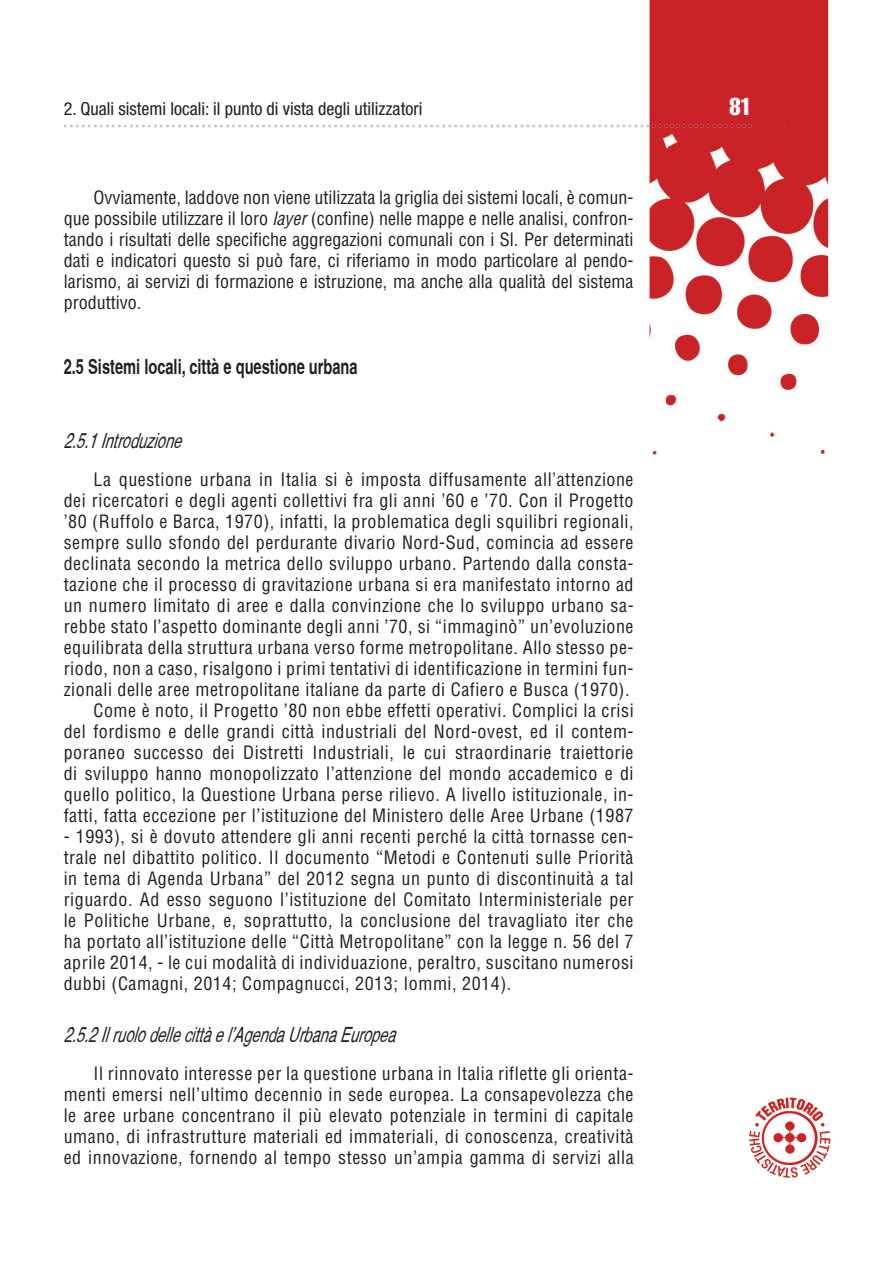
<style>
.page{position:relative;width:893px;height:1263px;background:#fff}
.page>*{position:absolute;margin:0;border:0;box-sizing:border-box;transform-origin:0 0}
.t1{font:24px "Helvetica LT Std Comp";color:#fff}
.t2{font:italic condensed 21px "Helvetica";color:#231f20;scale:.85 1}
.t3{font:700 condensed 21px "Helvetica";color:#231f20;scale:.85 1}
.t4{font:condensed 18px/21px "Helvetica LT Std";letter-spacing:.03em;color:#231f20;text-align:justify}
.t5{font:condensed 18px "Helvetica Neue LT Std";color:#231f20}
.s1{font-style:italic}
</style>
<div class="page">
<img style="left:649px;top:0;width:179px;height:454px">
<img style="left:652px;top:125px;width:94px;height:3px">
<svg style="left:64px;top:125px;width:585px;height:3px"></svg>
<img style="left:749px;top:1097px;width:81px;height:81px">
<p class="t5" style="left:64px;top:98px;width:360px">2. Quali sistemi locali: il punto di vista degli utilizzatori</p>
<h1 class="t1" style="left:729px;top:91px;width:24px">81</h1>
<p class="t4" style="left:64px;top:187px;width:571px;text-indent:30px">Ovviamente, laddove non viene utilizzata la griglia dei sistemi locali, è comun&shy;que possibile utilizzare il loro <span class="s1">layer</span> (confine) nelle mappe e nelle analisi, confron&shy;tando i risultati delle specifiche aggregazioni comunali con i Sl. Per determinati dati e indicatori questo si può fare, ci riferiamo in modo particolare al pendo&shy;larismo, ai servizi di formazione e istruzione, ma anche alla qualità del sistema produttivo.</p>
<p class="t3" style="left:64px;top:354px;width:347px">2.5 Sistemi locali, città e questione urbana</p>
<p class="t2" style="left:64px;top:428px;width:143px">2.5.1 Introduzione</p>
<p class="t4" style="left:64px;top:469px;width:571px;text-align:right">La questione urbana in Italia si è imposta diffusamente all’attenzione<br>dei ricercatori e degli agenti collettivi fra gli anni ’60 e ’70. Con il Progetto ’80 (Ruffolo e Barca, 1970), infatti, la problematica degli squilibri regionali, sempre sullo sfondo del perdurante divario Nord-Sud, comincia ad essere declinata secondo la metrica dello sviluppo urbano. Partendo dalla consta&shy;tazione che il processo di gravitazione urbana si era manifestato intorno ad un numero limitato di aree e dalla convinzione che lo sviluppo urbano sa&shy;rebbe stato l’aspetto dominante degli anni ’70, si “immaginò” un’evoluzione equilibrata della struttura urbana verso forme metropolitane. Allo stesso pe&shy;riodo, non a caso, risalgono i primi tentativi di identificazione in termini fun&shy;zionali delle aree metropolitane italiane da parte di Cafiero e Busca (1970).<br>Come è noto, il Progetto ’80 non ebbe effetti operativi. Complici la crisi<br>del fordismo e delle grandi città industriali del Nord-ovest, ed il contem&shy;poraneo successo dei Distretti Industriali, le cui straordinarie traiettorie di sviluppo hanno monopolizzato l’attenzione del mondo accademico e di quello politico, la Questione Urbana perse rilievo. A livello istituzionale, in&shy;fatti, fatta eccezione per l’istituzione del Ministero delle Aree Urbane (1987</p>
<p class="t4" style="left:64px;top:826px;width:571px">- 1993), si è dovuto attendere gli anni recenti perché la città tornasse cen&shy;trale nel dibattito politico. Il documento “Metodi e Contenuti sulle Priorità in tema di Agenda Urbana” del 2012 segna un punto di discontinuità a tal riguardo. Ad esso seguono l’istituzione del Comitato Interministeriale per le Politiche Urbane, e, soprattutto, la conclusione del travagliato iter che ha portato all’istituzione delle “Città Metropolitane” con la legge n. 56 del 7 aprile 2014, - le cui modalità di individuazione, peraltro, suscitano numerosi dubbi (Camagni, 2014; Compagnucci, 2013; Iommi, 2014).</p>
<p class="t2" style="left:64px;top:1023px;width:395px">2.5.2 Il ruolo delle città e l’Agenda Urbana Europea</p>
<p class="t4" style="left:64px;top:1063px;width:571px;text-indent:30px">Il rinnovato interesse per la questione urbana in Italia riflette gli orienta&shy;menti emersi nell’ultimo decennio in sede europea. La consapevolezza che le aree urbane concentrano il più elevato potenziale in termini di capitale umano, di infrastrutture materiali ed immateriali, di conoscenza, creatività ed innovazione, fornendo al tempo stesso un’ampia gamma di servizi alla</p>
</div>
